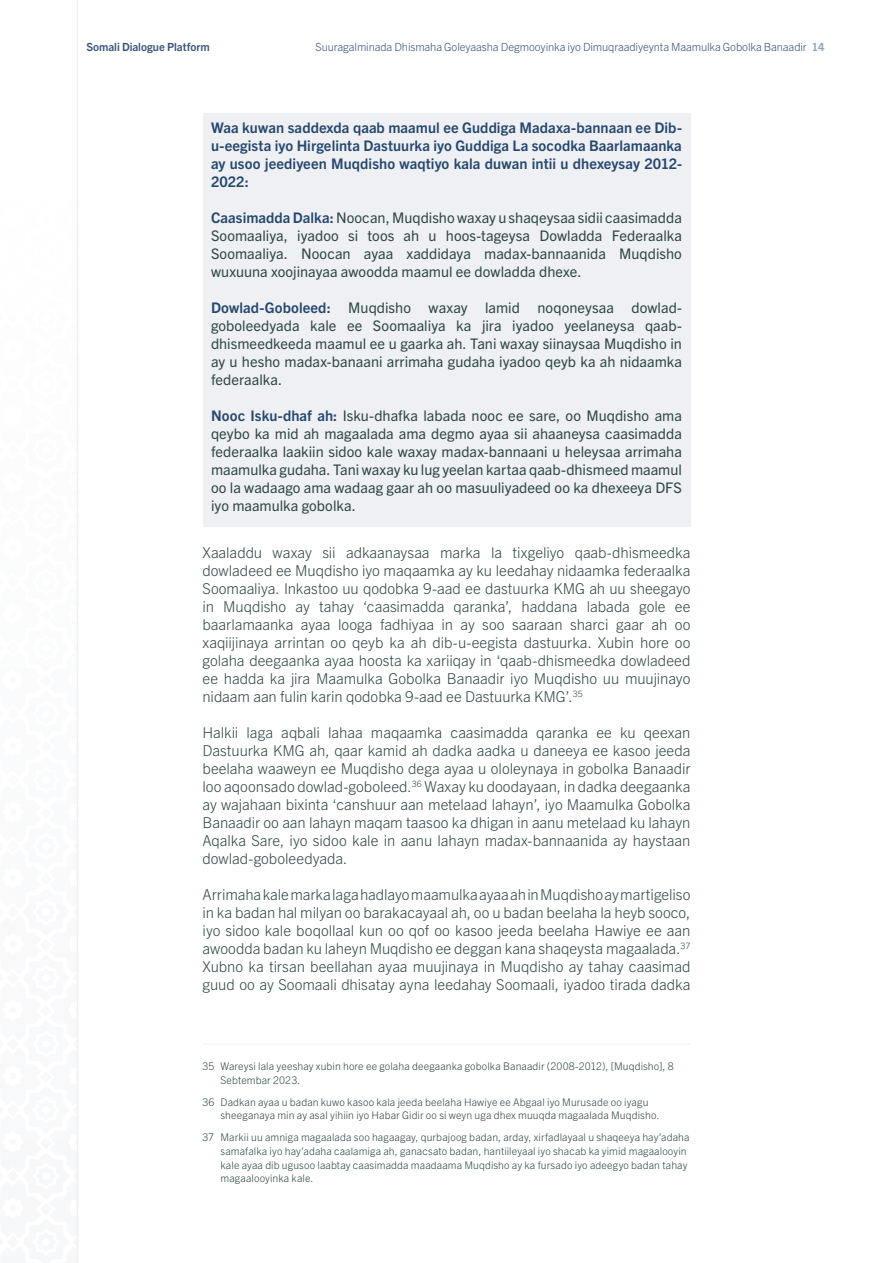
<style>
.page{position:relative;width:893px;height:1263px;background:#fff}
.page>*{position:absolute;margin:0;border:0;box-sizing:border-box;transform-origin:0 0}
.t1{font:300 15px/18px "Trade Gothic Next LT Pro";letter-spacing:-.005em;color:#304647;text-align:justify}
.t2{font:14.7px/18px "Trade Gothic Next LT Pro";color:#304647;text-align:justify}
.t3{font:700 14.7px/18px "Trade Gothic Next LT Pro";letter-spacing:.005em;color:#26476e;text-align:justify}
.t4{font:300 11.25px "Trade Gothic Next LT Pro";letter-spacing:-.01em;color:#38557a}
.t5{font:700 11.25px "Trade Gothic Next LT Pro";letter-spacing:-.005em;color:#38557a}
.t6{font:300 10.5px/13.5px "Trade Gothic Next LT Pro";letter-spacing:.01em;color:#304647}
.s1{font-weight:700;color:#93a3b7}
.s2{font-weight:700;color:#26476e}
</style>
<div class="page">
<hr style="left:77px;top:0;width:1px;height:1263px;background:#eef0f3">
<div style="left:202px;top:114px;width:488px;height:413px;background:#eef0f3"></div>
<hr style="left:202px;top:1044px;width:488px;height:1px;background:#eef0f3">
<p class="t5" style="left:86px;top:39px;width:125px">Somali Dialogue Platform</p>
<p class="t4" style="left:316px;top:39px;width:510px">Suuragalminada Dhismaha Goleyaasha Degmooyinka iyo Dimuqraadiyeynta Maamulka Gobolka Banaadir <span class="s1">14</span></p>
<p class="t3" style="left:211px;top:118px;width:472px">Waa kuwan saddexda qaab maamul ee Guddiga Madaxa-bannaan ee Dib&shy;u-eegista iyo Hirgelinta Dastuurka iyo Guddiga La socodka Baarlamaanka ay usoo jeediyeen Muqdisho waqtiyo kala duwan intii u dhexeysay 2012- 2022:</p>
<p class="t2" style="left:211px;top:208px;width:472px"><span class="s2">Caasimadda Dalka:</span> Noocan, Muqdisho waxay u shaqeysaa sidii caasimadda Soomaaliya, iyadoo si toos ah u hoos-tageysa Dowladda Federaalka Soomaaliya. Noocan ayaa xaddidaya madax-bannaanida Muqdisho wuxuuna xoojinayaa awoodda maamul ee dowladda dhexe.</p>
<p class="t2" style="left:211px;top:298px;width:472px"><span class="s2">Dowlad-Goboleed:</span> Muqdisho waxay lamid noqoneysaa dowlad&shy;goboleedyada kale ee Soomaaliya ka jira iyadoo yeelaneysa qaab&shy;dhismeedkeeda maamul ee u gaarka ah. Tani waxay siinaysaa Muqdisho in ay u hesho madax-banaani arrimaha gudaha iyadoo qeyb ka ah nidaamka federaalka.</p>
<p class="t2" style="left:211px;top:406px;width:472px"><span class="s2">Nooc Isku-dhaf ah:</span> Isku-dhafka labada nooc ee sare, oo Muqdisho ama qeybo ka mid ah magaalada ama degmo ayaa sii ahaaneysa caasimadda federaalka laakiin sidoo kale waxay madax-bannaani u heleysaa arrimaha maamulka gudaha. Tani waxay ku lug yeelan kartaa qaab-dhismeed maamul oo la wadaago ama wadaag gaar ah oo masuuliyadeed oo ka dhexeeya DFS iyo maamulka gobolka.</p>
<p class="t1" style="left:202px;top:543px;width:489px">Xaaladdu waxay sii adkaanaysaa marka la tixgeliyo qaab-dhismeedka dowladeed ee Muqdisho iyo maqaamka ay ku leedahay nidaamka federaalka Soomaaliya. Inkastoo uu qodobka 9-aad ee dastuurka KMG ah uu sheegayo in Muqdisho ay tahay ‘caasimadda qaranka’, haddana labada gole ee baarlamaanka ayaa looga fadhiyaa in ay soo saaraan sharci gaar ah oo xaqiijinaya arrintan oo qeyb ka ah dib-u-eegista dastuurka. Xubin hore oo golaha deegaanka ayaa hoosta ka xariiqay in ‘qaab-dhismeedka dowladeed ee hadda ka jira Maamulka Gobolka Banaadir iyo Muqdisho uu muujinayo nidaam aan fulin karin qodobka 9-aad ee Dastuurka KMG’.<sup>35</sup></p>
<p class="t1" style="left:202px;top:723px;width:489px">Halkii laga aqbali lahaa maqaamka caasimadda qaranka ee ku qeexan Dastuurka KMG ah, qaar kamid ah dadka aadka u daneeya ee kasoo jeeda beelaha waaweyn ee Muqdisho dega ayaa u ololeynaya in gobolka Banaadir loo aqoonsado dowlad-goboleed.<sup>36</sup> Waxay ku doodayaan, in dadka deegaanka ay wajahaan bixinta ‘canshuur aan metelaad lahayn’, iyo Maamulka Gobolka Banaadir oo aan lahayn maqam taasoo ka dhigan in aanu metelaad ku lahayn Aqalka Sare, iyo sidoo kale in aanu lahayn madax-bannaanida ay haystaan dowlad-goboleedyada.</p>
<p class="t1" style="left:202px;top:885px;width:489px">Arrimaha kale marka laga hadlayo maamulka ayaa ah in Muqdisho ay martigeliso in ka badan hal milyan oo barakacayaal ah, oo u badan beelaha la heyb sooco, iyo sidoo kale boqollaal kun oo qof oo kasoo jeeda beelaha Hawiye ee aan awoodda badan ku laheyn Muqdisho ee deggan kana shaqeysta magaalada.<sup>37<br></sup>Xubno ka tirsan beellahan ayaa muujinaya in Muqdisho ay tahay caasimad guud oo ay Soomaali dhisatay ayna leedahay Soomaali, iyadoo tirada dadka</p>
<p class="t6" style="left:221px;top:1059px;width:455px;text-indent:-18px">35 Wareysi lala yeeshay xubin hore ee golaha deegaanka gobolka Banaadir (2008-2012), [Muqdisho], 8<br>Sebtembar 2023.</p>
<p class="t6" style="left:221px;top:1095px;width:440px;text-indent:-18px">36 Dadkan ayaa u badan kuwo kasoo kala jeeda beelaha Hawiye ee Abgaal iyo Murusade oo iyagu sheeganaya min ay asal yihiin iyo Habar Gidir oo si weyn uga dhex muuqda magaalada Muqdisho.</p>
<p class="t6" style="left:221px;top:1130px;width:470px;text-indent:-18px">37 Markii uu amniga magaalada soo hagaagay, qurbajoog badan, arday, xirfadlayaal u shaqeeya hay’adaha samafalka iyo hay’adaha caalamiga ah, ganacsato badan, hantiileyaal iyo shacab ka yimid magaalooyin kale ayaa dib ugusoo laabtay caasimadda maadaama Muqdisho ay ka fursado iyo adeegyo badan tahay magaalooyinka kale.</p>
</div>
